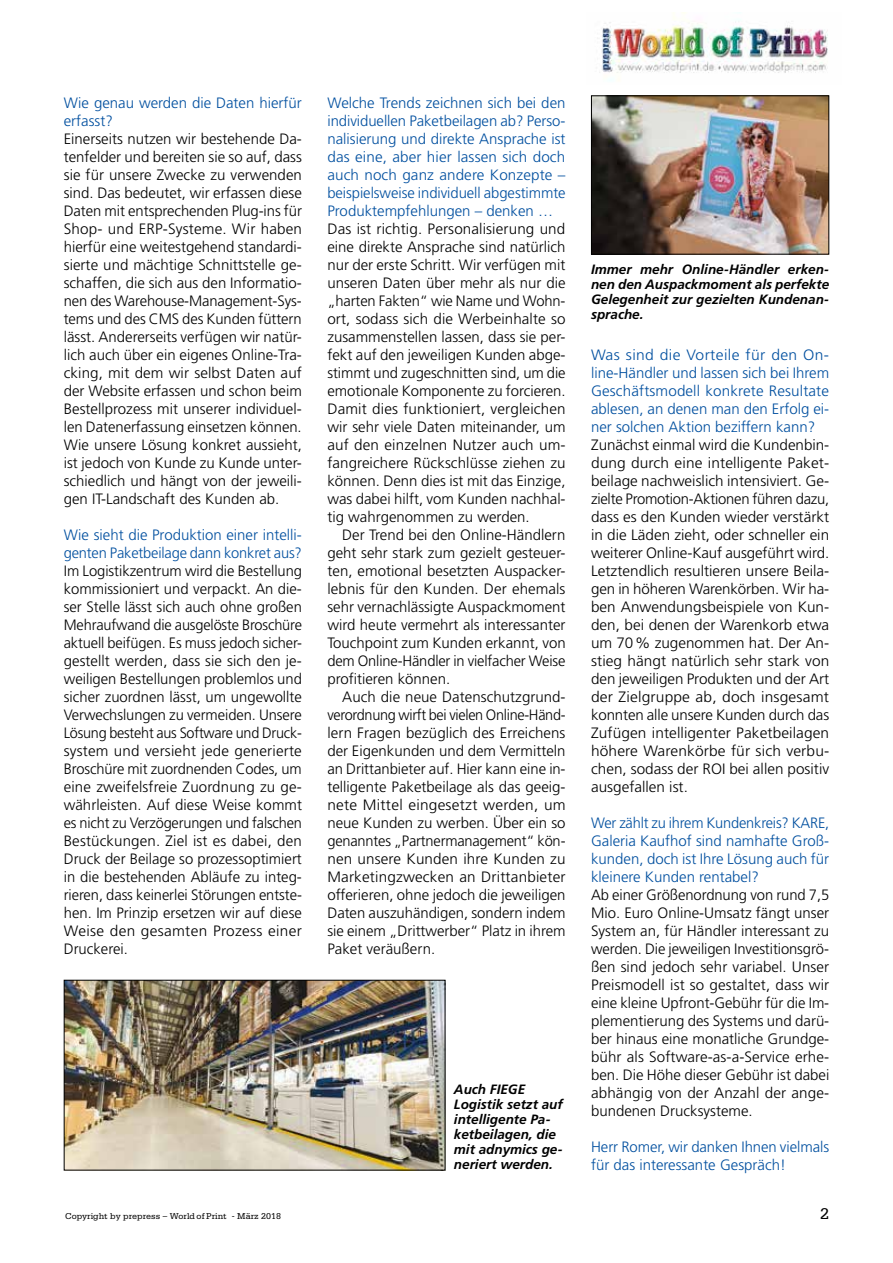
<style>
.page{position:relative;width:893px;height:1263px;background:#fff}
.page>*{position:absolute;margin:0;border:0;box-sizing:border-box;transform-origin:0 0}
.t1{font:16.5px "Serifa";color:#000}
.t2{font:300 15px/18px "Frutiger";color:#000;text-align:justify}
.t3{font:300 15px/18px "Frutiger";color:#004f9f}
.t4{font:300 15px/18px "Frutiger";color:#004f9f;text-align:justify;scale:1.04 1}
.t5{font:italic 700 13.5px/15px "Frutiger";color:#000}
.t6{font:9px "Serifa";color:#000}
</style>
<div class="page">
<img style="left:66px;top:982px;width:377px;height:186px">
<div style="left:64px;top:980px;width:381px;height:190px;border:1px solid #000"></div>
<img style="left:593px;top:97px;width:234px;height:156px">
<div style="left:591px;top:95px;width:238px;height:160px;border:1px solid #000"></div>
<img style="left:597px;top:13px;width:231px;height:68px">
<p class="t3" style="left:64px;top:94px;width:240px">Wie genau werden die Daten hierfür erfasst?</p>
<p class="t2" style="left:64px;top:130px;width:240px">Einerseits nutzen wir bestehende Da&shy;tenfelder und bereiten sie so auf, dass sie für unsere Zwecke zu verwenden sind. Das bedeutet, wir erfassen diese Daten mit entsprechenden Plug-ins für Shop- und ERP-Systeme. Wir haben hierfür eine weitestgehend standardi&shy;sierte und mächtige Schnittstelle ge&shy;schaffen, die sich aus den Informatio&shy;nen des Warehouse-Management-Sys&shy;tems und des CMS des Kunden füttern lässt. Andererseits verfügen wir natür&shy;lich auch über ein eigenes Online-Tra&shy;cking, mit dem wir selbst Daten auf der Website erfassen und schon beim Bestellprozess mit unserer individuel&shy;len Datenerfassung einsetzen können.<br>Wie unsere Lösung konkret aussieht, ist jedoch von Kunde zu Kunde unter&shy;schiedlich und hängt von der jeweili&shy;gen IT-Landschaft des Kunden ab.</p>
<p class="t3" style="left:64px;top:526px;width:240px">Wie sieht die Produktion einer intelli&shy;genten Paketbeilage dann konkret aus?</p>
<p class="t2" style="left:64px;top:562px;width:240px">Im Logistikzentrum wird die Bestellung kommissioniert und verpackt. An die&shy;ser Stelle lässt sich auch ohne großen Mehraufwand die ausgelöste Broschüre aktuell beifügen. Es muss jedoch sicher&shy;gestellt werden, dass sie sich den je&shy;weiligen Bestellungen problemlos und sicher zuordnen lässt, um ungewollte Verwechslungen zu vermeiden. Unsere Lösung besteht aus Software und Druck&shy;system und versieht jede generierte Broschüre mit zuordnenden Codes, um eine zweifelsfreie Zuordnung zu ge&shy;währleisten. Auf diese Weise kommt es nicht zu Verzögerungen und falschen Bestückungen. Ziel ist es dabei, den Druck der Beilage so prozessoptimiert in die bestehenden Abläufe zu integ&shy;rieren, dass keinerlei Störungen entste&shy;hen. Im Prinzip ersetzen wir auf diese Weise den gesamten Prozess einer Druckerei.</p>
<p class="t3" style="left:327px;top:94px;width:240px;text-align:justify">Welche Trends zeichnen sich bei den individuellen Paketbeilagen ab? Perso&shy;nalisierung und direkte Ansprache ist das eine, aber hier lassen sich doch auch noch ganz andere Konzepte – beispielsweise individuell abgestimmte Produktempfehlungen – denken …</p>
<p class="t2" style="left:327px;top:220px;width:240px">Das ist richtig. Personalisierung und eine direkte Ansprache sind natürlich nur der erste Schritt. Wir verfügen mit unseren Daten über mehr als nur die „harten Fakten“ wie Name und Wohn&shy;ort, sodass sich die Werbeinhalte so zusammenstellen lassen, dass sie per&shy;fekt auf den jeweiligen Kunden abge&shy;stimmt und zugeschnitten sind, um die emotionale Komponente zu forcieren.<br>Damit dies funktioniert, vergleichen wir sehr viele Daten miteinander, um auf den einzelnen Nutzer auch um&shy;fangreichere Rückschlüsse ziehen zu können. Denn dies ist mit das Einzige, was dabei hilft, vom Kunden nachhal&shy;tig wahrgenommen zu werden.</p>
<p class="t2" style="left:327px;top:526px;width:240px;text-indent:15px">Der Trend bei den Online-Händlern geht sehr stark zum gezielt gesteuer&shy;ten, emotional besetzten Auspacker&shy;lebnis für den Kunden. Der ehemals sehr vernachlässigte Auspackmoment wird heute vermehrt als interessanter Touchpoint zum Kunden erkannt, von dem Online-Händler in vielfacher Weise profitieren können.</p>
<p class="t2" style="left:327px;top:688px;width:240px;text-indent:15px">Auch die neue Datenschutzgrund&shy;verordnung wirft bei vielen Online-Händ&shy;lern Fragen bezüglich des Erreichens der Eigenkunden und dem Vermitteln an Drittanbieter auf. Hier kann eine in&shy;telligente Paketbeilage als das geeig&shy;nete Mittel eingesetzt werden, um neue Kunden zu werben. Über ein so genanntes „Partnermanagement“ kön&shy;nen unsere Kunden ihre Kunden zu Marketingzwecken an Drittanbieter offerieren, ohne jedoch die jeweiligen Daten auszuhändigen, sondern indem sie einem „Drittwerber“ Platz in ihrem Paket veräußern.</p>
<p class="t5" style="left:454px;top:1082px;width:110px">Auch FIEGE<br>Logistik setzt auf intelligente Pa&shy;ketbeilagen, die mit adnymics ge&shy;neriert werden.</p>
<p class="t5" style="left:591px;top:261px;width:240px;text-align:justify">Immer mehr Online-Händler erken&shy;nen den Auspackmoment als perfekte Gelegenheit zur gezielten Kundenan&shy;sprache.</p>
<p class="t4" style="left:591px;top:346px;width:230px">Was sind die Vorteile für den On&shy;line-Händler und lassen sich bei Ihrem Geschäftsmodell konkrete Resultate ablesen, an denen man den Erfolg ei&shy;ner solchen Aktion beziffern kann?</p>
<p class="t2" style="left:591px;top:436px;width:240px">Zunächst einmal wird die Kundenbin&shy;dung durch eine intelligente Paket&shy;beilage nachweislich intensiviert. Ge&shy;zielte Promotion-Aktionen führen dazu, dass es den Kunden wieder verstärkt in die Läden zieht, oder schneller ein weiterer Online-Kauf ausgeführt wird.<br>Letztendlich resultieren unsere Beila&shy;gen in höheren Warenkörben. Wir ha&shy;ben Anwendungsbeispiele von Kun&shy;den, bei denen der Warenkorb etwa um 70 % zugenommen hat. Der An&shy;stieg hängt natürlich sehr stark von den jeweiligen Produkten und der Art der Zielgruppe ab, doch insgesamt konnten alle unsere Kunden durch das Zufügen intelligenter Paketbeilagen höhere Warenkörbe für sich verbu&shy;chen, sodass der ROI bei allen positiv ausgefallen ist.</p>
<p class="t3" style="left:591px;top:814px;width:240px;text-align:justify">Wer zählt zu ihrem Kundenkreis? KARE, Galeria Kaufhof sind namhafte Groß&shy;kunden, doch ist Ihre Lösung auch für kleinere Kunden rentabel?</p>
<p class="t2" style="left:591px;top:886px;width:240px">Ab einer Größenordnung von rund 7,5<br>Mio. Euro Online-Umsatz fängt unser System an, für Händler interessant zu werden. Die jeweiligen Investitionsgrö&shy;ßen sind jedoch sehr variabel. Unser Preismodell ist so gestaltet, dass wir eine kleine Upfront-Gebühr für die Im&shy;plementierung des Systems und darü&shy;ber hinaus eine monatliche Grundge&shy;bühr als Software-as-a-Service erhe&shy;ben. Die Höhe dieser Gebühr ist dabei abhängig von der Anzahl der ange&shy;bundenen Drucksysteme.</p>
<p class="t3" style="left:591px;top:1138px;width:240px">Herr Romer, wir danken Ihnen vielmals für das interessante Gespräch!</p>
<p class="t6" style="left:65px;top:1211px;width:217px">Copyright by prepress – World of Print - März 2018</p>
<p class="t1" style="left:820px;top:1205px;width:11px">2</p>
</div>
